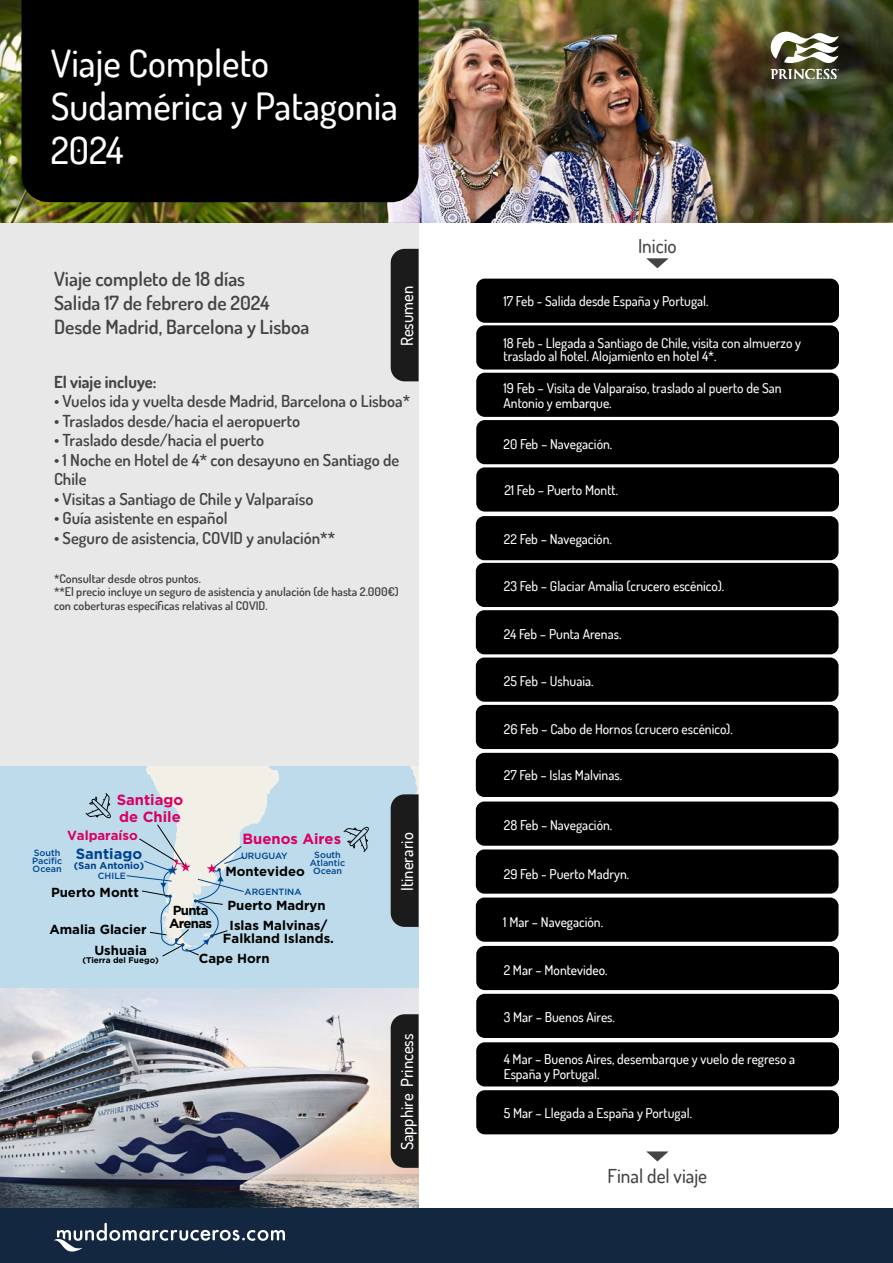
<style>
.page{position:relative;width:893px;height:1263px;background:#fff}
.page>*{position:absolute;margin:0;border:0;box-sizing:border-box;transform-origin:0 0}
.t1{font:500 37.5px/43.5px "Dosis";color:#fff}
.t2{font:600 19.5px/24px "Dosis";color:#434444}
.t3{font:500 19.2px "Dosis";color:#434444}
.t4{font:600 16.5px/19.5px "Dosis";color:#434444}
.t5{font:500 16.5px "Dosis";color:#fff}
.t6{font:700 16.5px "Dosis";color:#434444}
.t7{font:700 14.85px/17.7px "Gotham";color:#db005e}
.t8{font:700 14.85px "Gotham";color:#004490}
.t9{font:500 13.5px/15px "Dosis";color:#fff}
.t10{font:700 13.2px/13.2px "Gotham";color:#000;text-align:center}
.t11{font:700 13.2px/12.3px "Gotham";letter-spacing:-.05em;color:#000}
.t12{font:700 13.2px "Gotham";color:#db005e}
.t13{font:600 12px/13.5px "Dosis";color:#434444}
.t14{font:700 9.9px "Gotham";color:#004490}
.t15{font:500 9px/8.2px "Gotham";color:#004490;text-align:center}
.t16{font:700 8.25px "Gotham";color:#000}
</style>
<div class="page">
<img style="left:0;top:0;width:723px;height:222px">
<img style="left:0;top:988px;width:419px;height:221px">
<div style="left:476px;top:897px;width:362px;height:45px;background:#000;border-radius:9px"></div>
<div style="left:476px;top:373px;width:363px;height:44px;background:#000;border-radius:9px"></div>
<div style="left:476px;top:420px;width:363px;height:44px;background:#000;border-radius:9px"></div>
<div style="left:476px;top:467px;width:363px;height:45px;background:#000;border-radius:9px"></div>
<div style="left:476px;top:325px;width:363px;height:44px;background:#000;border-radius:9px"></div>
<div style="left:476px;top:279px;width:363px;height:44px;background:#000;border-radius:9px"></div>
<div style="left:476px;top:753px;width:362px;height:44px;background:#000;border-radius:9px"></div>
<div style="left:476px;top:610px;width:362px;height:44px;background:#000;border-radius:9px"></div>
<div style="left:476px;top:657px;width:362px;height:45px;background:#000;border-radius:9px"></div>
<div style="left:476px;top:705px;width:362px;height:44px;background:#000;border-radius:9px"></div>
<div style="left:476px;top:563px;width:362px;height:44px;background:#000;border-radius:9px"></div>
<div style="left:476px;top:516px;width:362px;height:44px;background:#000;border-radius:9px"></div>
<div style="left:476px;top:849px;width:362px;height:45px;background:#000;border-radius:9px"></div>
<div style="left:476px;top:801px;width:362px;height:45px;background:#000;border-radius:9px"></div>
<img style="left:723px;top:0;width:170px;height:222px">
<div style="left:0;top:222px;width:419px;height:545px;background:#e8e8e8"></div>
<div style="left:0;top:767px;width:419px;height:221px;background:#bddbeb"></div>
<svg style="left:126px;top:767px;width:153px;height:190px;background:#ccdde5"></svg>
<svg style="left:86px;top:793px;width:25px;height:26px"></svg>
<svg style="left:343px;top:826px;width:26px;height:26px"></svg>
<div style="left:22px;top:0;width:397px;height:202px;background:#000"></div>
<div style="left:0;top:1209px;width:893px;height:54px;background:#142740"></div>
<svg style="left:646px;top:258px;width:23px;height:10px"></svg>
<svg style="left:646px;top:1151px;width:23px;height:10px"></svg>
<svg style="left:770px;top:30px;width:69px;height:48px"></svg>
<div style="left:391px;top:1014px;width:28px;height:154px;background:#1b1b1c"></div>
<div style="left:391px;top:249px;width:28px;height:132px;background:#1b1b1c"></div>
<svg style="left:391px;top:767px;width:28px;height:160px;background:#3c4245"></svg>
<div style="left:476px;top:946px;width:363px;height:44px;background:#000;border-radius:9px"></div>
<div style="left:476px;top:994px;width:363px;height:44px;background:#000;border-radius:9px"></div>
<div style="left:476px;top:1042px;width:363px;height:44px;background:#000;border-radius:9px"></div>
<div style="left:476px;top:1090px;width:363px;height:44px;background:#000;border-radius:9px"></div>
<svg style="left:54px;top:1223px;width:231px;height:29px"></svg>
<h1 class="t1" style="left:51px;top:40px;width:349px">Viaje Completo<br>Sudamérica y Patagonia<br>2024</h1>
<h2 class="t2" style="left:54px;top:266px;width:257px">Viaje completo de 18 días<br>Salida 17 de febrero de 2024<br>Desde Madrid, Barcelona y Lisboa</h2>
<p class="t6" style="left:54px;top:371px;width:104px">El viaje incluye:</p>
<p class="t4" style="left:54px;top:391px;width:358px">• Vuelos ida y vuelta desde Madrid, Barcelona o Lisboa*</p>
<p class="t4" style="left:54px;top:411px;width:248px">• Traslados desde/hacia el aeropuerto</p>
<p class="t4" style="left:54px;top:430px;width:212px">• Traslado desde/hacia el puerto</p>
<p class="t4" style="left:54px;top:450px;width:347px">• 1 Noche en Hotel de 4* con desayuno en Santiago de<br>Chile</p>
<p class="t4" style="left:54px;top:489px;width:261px">• Visitas a Santiago de Chile y Valparaíso</p>
<p class="t4" style="left:54px;top:508px;width:175px">• Guía asistente en español</p>
<p class="t4" style="left:54px;top:528px;width:283px">• Seguro de asistencia, COVID y anulación**</p>
<p class="t5" style="left:396px;top:346px;width:62px;rotate:-90deg">Resumen</p>
<p class="t13" style="left:54px;top:571px;width:346px">*Consultar desde otros puntos.<br>**El precio incluye un seguro de asistencia y anulación (de hasta 2.000€) con coberturas específicas relativas al COVID.</p>
<p class="t7" style="left:117px;top:790px;width:68px">Santiago de Chile</p>
<p class="t12" style="left:67px;top:828px;width:72px">Valparaíso</p>
<p class="t7" style="left:243px;top:830px;width:100px">Buenos Aires</p>
<p class="t15" style="left:32px;top:848px;width:32px;text-align:left">South<br>Pacific<br>Ocean</p>
<p class="t8" style="left:76px;top:845px;width:68px">Santiago</p>
<p class="t14" style="left:74px;top:860px;width:72px">(San Antonio)</p>
<p class="t15" style="left:98px;top:872px;width:30px">CHILE</p>
<p class="t15" style="left:310px;top:850px;width:37px">South<br>Atlantic<br>Ocean</p>
<p class="t15" style="left:241px;top:852px;width:48px">URUGUAY</p>
<p class="t10" style="left:225px;top:865px;width:81px">Montevideo</p>
<p class="t10" style="left:51px;top:885px;width:89px">Puerto Montt</p>
<p class="t15" style="left:245px;top:888px;width:58px">ARGENTINA</p>
<p class="t10" style="left:49px;top:922px;width:99px">Amalia Glacier</p>
<p class="t11" style="left:169px;top:904px;width:45px">Punta<br>Arenas</p>
<p class="t10" style="left:227px;top:898px;width:100px">Puerto Madryn</p>
<p class="t10" style="left:223px;top:918px;width:113px">Islas Malvinas/<br>Falkland Islands.</p>
<p class="t10" style="left:94px;top:943px;width:54px">Ushuaia</p>
<p class="t16" style="left:82px;top:955px;width:78px">(Tierra del Fuego)</p>
<p class="t10" style="left:199px;top:951px;width:72px">Cape Horn</p>
<p class="t5" style="left:396px;top:891px;width:60px;rotate:-90deg">Itinerario</p>
<p class="t5" style="left:396px;top:1150px;width:118px;rotate:-90deg">Sapphire Princess</p>
<h3 class="t3" style="left:638px;top:234px;width:40px">Inicio</h3>
<p class="t9" style="left:503px;top:293px;width:207px">17 Feb - Salida desde España y Portugal.</p>
<p class="t9" style="left:503px;top:336px;width:299px;line-height:13.5px">18 Feb - Llegada a Santiago de Chile, visita con almuerzo y traslado al hotel. Alojamiento en hotel 4*.</p>
<p class="t9" style="left:503px;top:380px;width:280px">19 Feb – Visita de Valparaíso, traslado al puerto de San<br>Antonio y embarque.</p>
<p class="t9" style="left:503px;top:436px;width:110px">20 Feb – Navegación.</p>
<p class="t9" style="left:504px;top:482px;width:115px">21 Feb – Puerto Montt.</p>
<p class="t9" style="left:504px;top:531px;width:109px">22 Feb – Navegación.</p>
<p class="t9" style="left:504px;top:579px;width:222px">23 Feb – Glaciar Amalia (crucero escénico).</p>
<p class="t9" style="left:504px;top:626px;width:119px">24 Feb – Punta Arenas.</p>
<p class="t9" style="left:504px;top:673px;width:91px">25 Feb – Ushuaia.</p>
<p class="t9" style="left:504px;top:721px;width:230px">26 Feb – Cabo de Hornos (crucero escénico).</p>
<p class="t9" style="left:504px;top:767px;width:120px">27 Feb – Islas Malvinas.</p>
<p class="t9" style="left:504px;top:817px;width:110px">28 Feb – Navegación.</p>
<p class="t9" style="left:504px;top:866px;width:127px">29 Feb - Puerto Madryn.</p>
<p class="t9" style="left:503px;top:914px;width:101px">1 Mar – Navegación.</p>
<p class="t9" style="left:504px;top:962px;width:105px">2 Mar – Montevideo.</p>
<p class="t9" style="left:504px;top:1009px;width:113px">3 Mar – Buenos Aires.</p>
<p class="t9" style="left:504px;top:1051px;width:293px">4 Mar – Buenos Aires, desembarque y vuelo de regreso a<br>España y Portugal.</p>
<p class="t9" style="left:504px;top:1105px;width:190px">5 Mar – Llegada a España y Portugal.</p>
<h3 class="t3" style="left:608px;top:1163px;width:101px">Final del viaje</h3>
</div>
